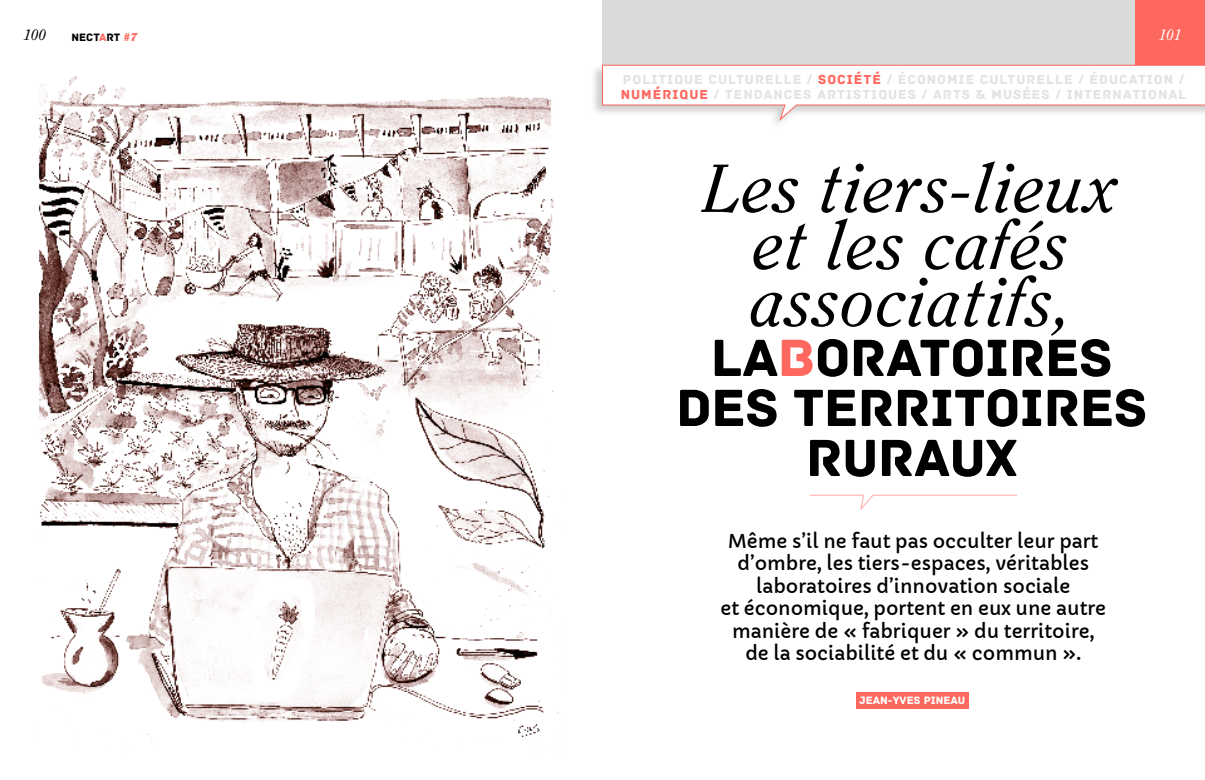
<style>
.page{position:relative;width:1205px;height:780px;background:#fff}
.page>*{position:absolute;margin:0;border:0;box-sizing:border-box;transform-origin:0 0}
.t1{font:italic 67.5px/57px "Clearface";letter-spacing:.02em;color:#000;text-align:center}
.t2{font:55px/50px "Archive";letter-spacing:-.01em;color:#000;text-align:center}
.t3{font:18.75px/22.5px "Capriola";color:#000;text-align:center}
.t4{font:italic 15px "Clearface";color:#000}
.t5{font:italic 15px "Clearface";color:#fff}
.t6{font:13.75px/15px "Archive";letter-spacing:.07em;color:#e3e3e3}
.t7{font:11.25px "Archive";color:#fff}
.t8{font:11.25px "Archive";color:#000}
.s1{color:#ff685e}
.s2{font-family:"Clearface";font-weight:900;font-style:italic;color:#ff685e}
</style>
<div class="page">
<div style="left:602px;top:0;width:603px;height:69px;background:#dadada"></div>
<div style="left:1135px;top:0;width:70px;height:69px;background:#ff685e"></div>
<div style="left:591px;top:63px;width:614px;height:68px;background:#000;opacity:.2"></div>
<svg style="left:602px;top:65px;width:603px;height:56px"></svg>
<div style="left:856px;top:692px;width:112px;height:17px;background:#ff685e"></div>
<svg style="left:809px;top:494px;width:208px;height:16px"></svg>
<img style="left:38px;top:76px;width:521px;height:671px">
<p class="t4" style="left:24px;top:26px;width:24px">100</p>
<p class="t8" style="left:71px;top:30px;width:67px">NECT<span class="s1">A</span>RT <span class="s2">#7</span></p>
<p class="t5" style="left:1159px;top:26px;width:24px">101</p>
<p class="t6" style="left:621px;top:72px;width:567px">POLITIQUE CULTURELLE / <span class="s1">SOCIÉTÉ</span> / ÉCONOMIE CULTURELLE / ÉDUCATION /<br><span class="s1">NUMÉRIQUE</span> / TENDANCES ARTISTIQUES / ARTS &amp; MUSÉES / INTERNATIONAL</p>
<h1 class="t1" style="left:704px;top:159px;width:416px">Les tiers-lieux et les cafés associatifs,</h1>
<h2 class="t2" style="left:676px;top:333px;width:473px">LA<span class="s1">B</span>ORATOIRES<br>DES TERRITOIRES<br>RURAUX</h2>
<p class="t3" style="left:720px;top:530px;width:387px">Même s’il ne faut pas occulter leur part d’ombre, les tiers-espaces, véritables laboratoires d’innovation sociale<br>et économique, portent en eux une autre manière de « fabriquer » du territoire, de la sociabilité et du « commun ».</p>
<p class="t7" style="left:859px;top:693px;width:108px">JEAN-YVES PINEAU</p>
</div>
